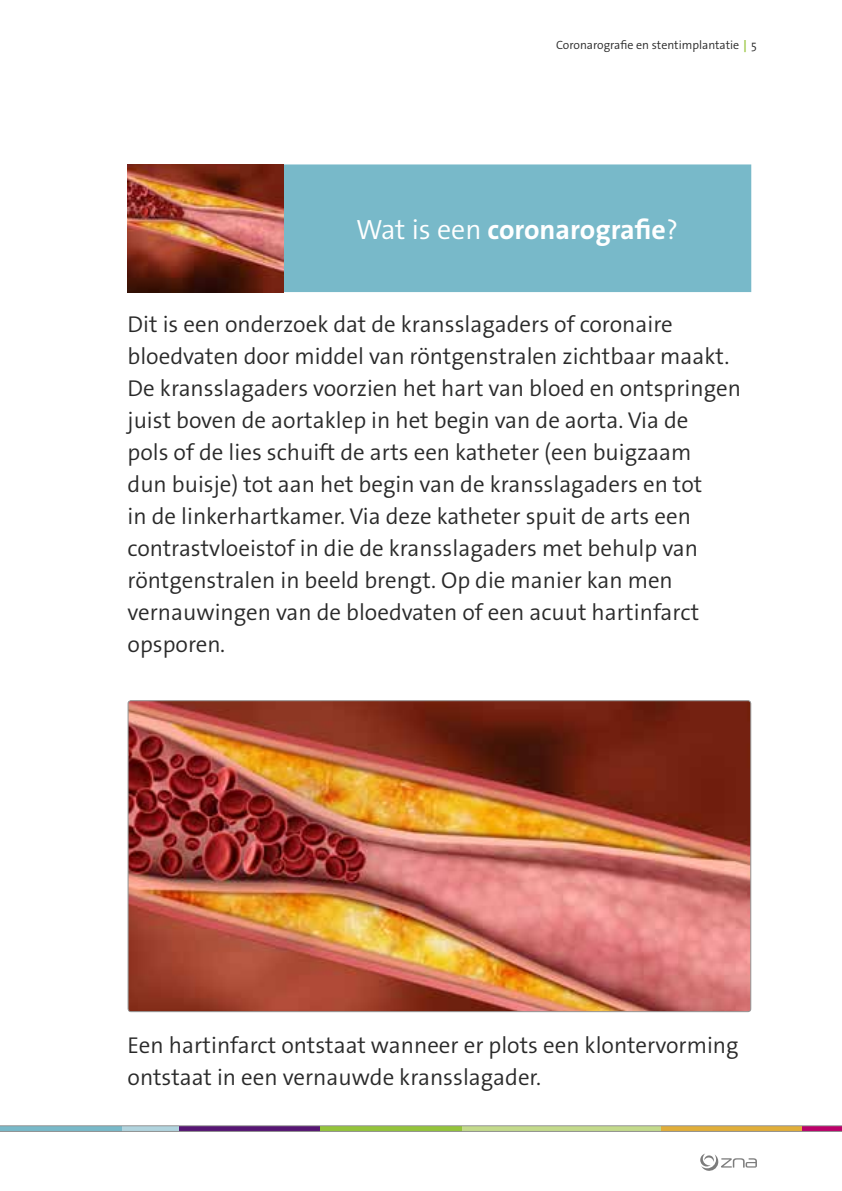
<style>
.page{position:relative;width:842px;height:1191px;background:#fff}
.page>*{position:absolute;margin:0;border:0;box-sizing:border-box;transform-origin:0 0}
.t1{font:700 28px "The Sans Os F";color:#fff}
.t2{font:300 23px/32px "The Sans Os F";color:#292929}
.t3{font:300 12px "The Sans Os F";color:#292929}
.s1{font-weight:700;color:#a1c94e}
.s2{font-weight:300}
</style>
<div class="page">
<svg style="left:0;top:1125px;width:842px;height:6px;background:#a2a083"></svg>
<svg style="left:700px;top:1153px;width:57px;height:18px"></svg>
<div style="left:283px;top:164px;width:468px;height:128px;background:#78b9c9"></div>
<img style="left:127px;top:164px;width:156px;height:128px">
<img style="left:130px;top:702px;width:619px;height:308px">
<p class="t3" style="left:556px;top:37px;width:202px">Coronarografie en stentimplantatie<span class="s1">↕</span>5</p>
<p class="t1" style="left:356px;top:211px;width:324px"><span class="s2">Wat is een</span> coronarografie<span class="s2">?</span></p>
<p class="t2" style="left:128px;top:308px;width:615px">Dit is een onderzoek dat de kransslagaders of coronaire bloedvaten door middel van röntgenstralen zichtbaar maakt.<br>De kransslagaders voorzien het hart van bloed en ontspringen juist boven de aortaklep in het begin van de aorta. Via de<br>pols of de lies schuift de arts een katheter (een buigzaam<br>dun buisje) tot aan het begin van de kransslagaders en tot<br>in de linkerhartkamer. Via deze katheter spuit de arts een contrastvloeistof in die de kransslagaders met behulp van röntgenstralen in beeld brengt. Op die manier kan men vernauwingen van de bloedvaten of een acuut hartinfarct opsporen.</p>
<p class="t2" style="left:128px;top:1029px;width:613px">Een hartinfarct ontstaat wanneer er plots een klontervorming ontstaat in een vernauwde kransslagader.</p>
</div>
